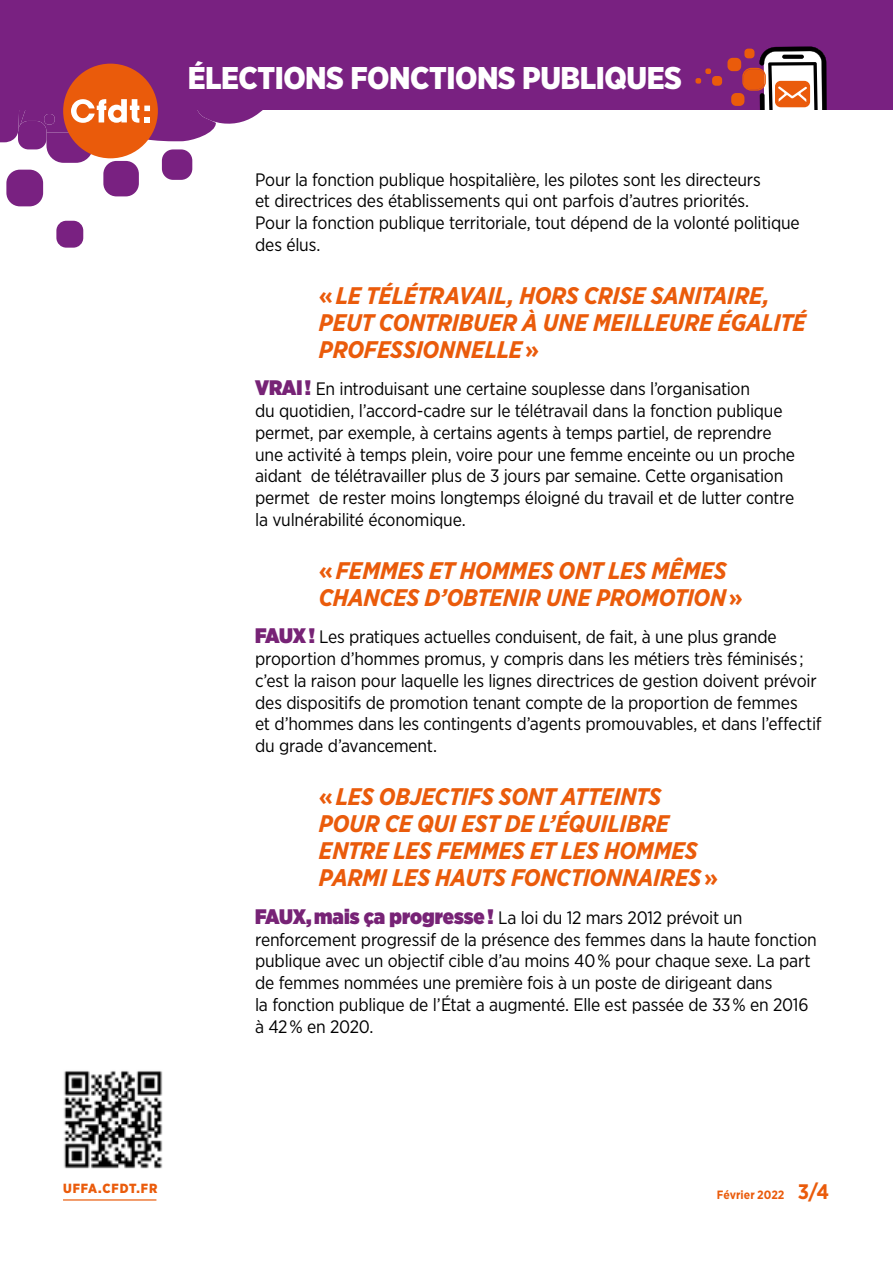
<style>
.page{position:relative;width:893px;height:1263px;background:#fff}
.page>*{position:absolute;margin:0;border:0;box-sizing:border-box;transform-origin:0 0}
.t1{font:900 31.35px "Gotham Narrow";letter-spacing:-.015em;color:#fff}
.t2{font:italic 700 24px/27px "Gotham Narrow";letter-spacing:-.01em;color:#ea5b0b}
.t3{font:18px/21.8px "Gotham Narrow";letter-spacing:-.015em;color:#000}
.t4{font:900 13.2px "Gotham Narrow";letter-spacing:.07em;color:#ea5b0b}
.t5{font:700 12px "Gotham Narrow";letter-spacing:.005em;color:#ea5b0b}
.s1{font-style:normal}
.s2{font-weight:900;font-size:21px;color:#772376}
.s3{font-size:21px}
</style>
<div class="page">
<div style="left:0;top:0;width:893px;height:111px;background:#792181"></div>
<div style="left:712px;top:76px;width:10px;height:10px;background:#ea5b0b;border-radius:4px"></div>
<svg style="left:695px;top:68px;width:16px;height:16px"></svg>
<div style="left:727px;top:58px;width:14px;height:13px;background:#ea5b0b;border-radius:5px"></div>
<div style="left:731px;top:93px;width:13px;height:13px;background:#ea5b0b;border-radius:5px"></div>
<svg style="left:742px;top:47px;width:85px;height:63px"></svg>
<div style="left:0;top:110px;width:893px;height:81px;background:#fff"></div>
<div style="left:56px;top:221px;width:27px;height:27px;background:#792181;border-radius:10px"></div>
<div style="left:6px;top:170px;width:37px;height:36px;background:#792181;border-radius:14px"></div>
<div style="left:162px;top:149px;width:30px;height:31px;background:#792181;border-radius:11px"></div>
<div style="left:103px;top:161px;width:36px;height:35px;background:#792181;border-radius:13px"></div>
<div style="left:63px;top:64px;width:95px;height:94px;background:#ea5b0b;border-radius:50%"></div>
<svg style="left:0;top:99px;width:263px;height:64px"></svg>
<hr style="left:63px;top:1199px;width:93px;height:1px;background:#ea5b0b">
<img style="left:64px;top:1070px;width:99px;height:99px">
<h1 class="t1" style="left:188px;top:57px;width:496px">ÉLECTIONS FONCTIONS PUBLIQUES</h1>
<p class="t3" style="left:255px;top:168px;width:546px">Pour la fonction publique hospitalière, les pilotes sont les directeurs<br>et directrices des établissements qui ont parfois d’autres priorités.<br>Pour la fonction publique territoriale, tout dépend de la volonté politique des élus.</p>
<h2 class="t2" style="left:319px;top:282px;width:489px"><span class="s1">«</span> LE TÉLÉTRAVAIL, HORS CRISE SANITAIRE,<br>PEUT CONTRIBUER À UNE MEILLEURE ÉGALITÉ<br>PROFESSIONNELLE <span class="s1">»</span></h2>
<p class="t3" style="left:255px;top:378px;width:541px"><span class="s2">VRAI !</span> En introduisant une certaine souplesse dans l’organisation<br>du quotidien, l’accord-cadre sur le télétravail dans la fonction publique permet, par exemple, à certains agents à temps partiel, de reprendre une activité à temps plein, voire pour une femme enceinte ou un proche aidant de télétravailler plus de 3 jours par semaine. Cette organisation permet de rester moins longtemps éloigné du travail et de lutter contre la vulnérabilité économique.</p>
<h2 class="t2" style="left:319px;top:557px;width:426px"><span class="s1">«</span> FEMMES ET HOMMES ONT LES MÊMES<br>CHANCES D’OBTENIR UNE PROMOTION <span class="s1">»</span></h2>
<p class="t3" style="left:255px;top:626px;width:568px"><span class="s2">FAUX !</span> Les pratiques actuelles conduisent, de fait, à une plus grande proportion d’hommes promus, y compris dans les métiers très féminisés ; c’est la raison pour laquelle les lignes directrices de gestion doivent prévoir des dispositifs de promotion tenant compte de la proportion de femmes<br>et d’hommes dans les contingents d’agents promouvables, et dans l’effectif du grade d’avancement.</p>
<h2 class="t2" style="left:319px;top:783px;width:401px"><span class="s1">«</span> LES OBJECTIFS SONT ATTEINTS<br>POUR CE QUI EST DE L’ÉQUILIBRE<br>ENTRE LES FEMMES ET LES HOMMES<br>PARMI LES HAUTS FONCTIONNAIRES <span class="s1">»</span></h2>
<p class="t3" style="left:255px;top:906px;width:563px"><span class="s2">FAUX, mais ça progresse !</span> La loi du 12 mars 2012 prévoit un renforcement progressif de la présence des femmes dans la haute fonction publique avec un objectif cible d’au moins 40 % pour chaque sexe. La part de femmes nommées une première fois à un poste de dirigeant dans<br>la fonction publique de l’État a augmenté. Elle est passée de 33 % en 2016 à 42 % en 2020.</p>
<p class="t4" style="left:63px;top:1180px;width:96px">UFFA.CFDT.FR</p>
<p class="t5" style="left:717px;top:1187px;width:114px">Février 2022 <span class="s3">3/4</span></p>
</div>
